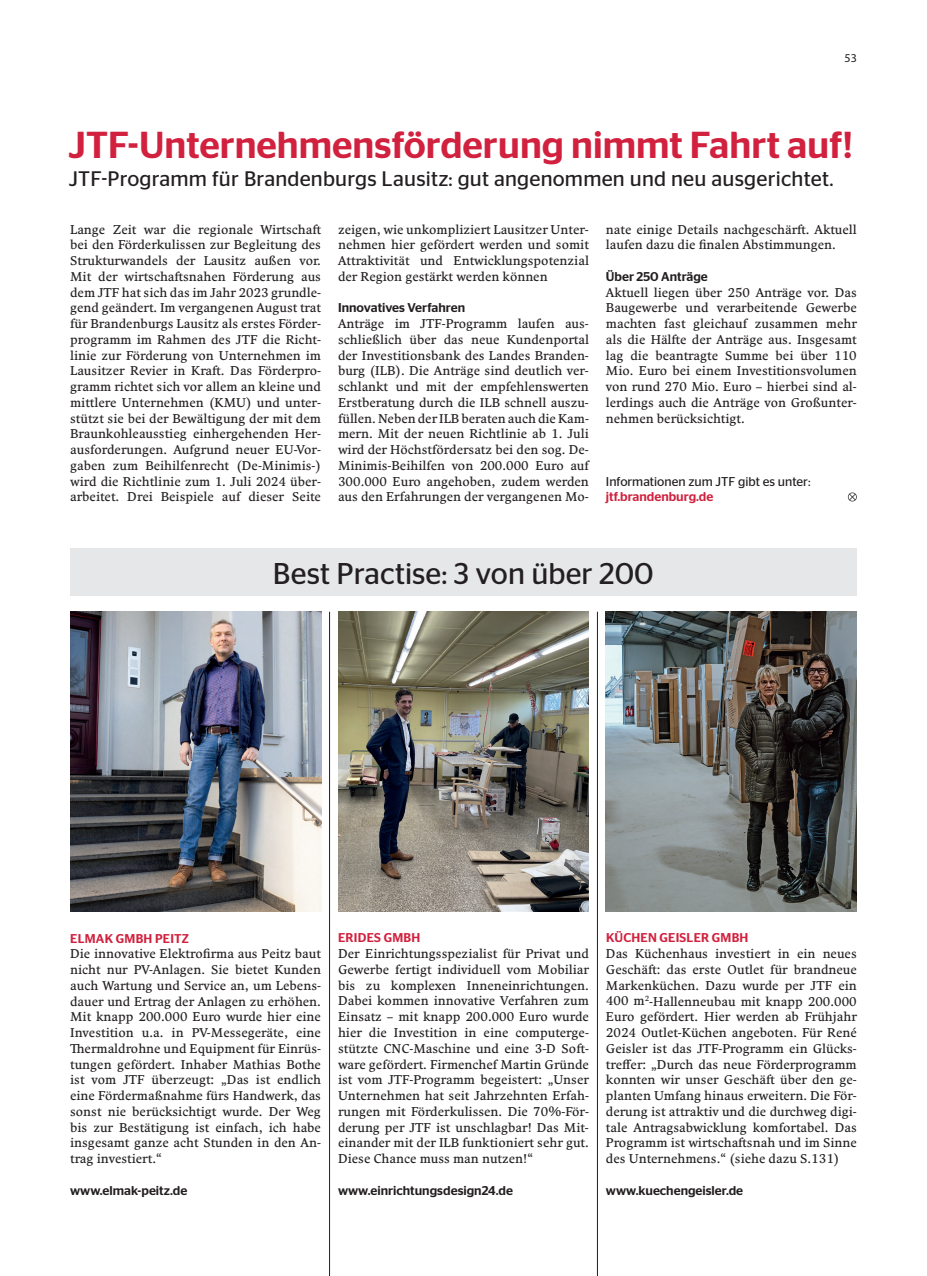
<style>
.page{position:relative;width:927px;height:1276px;background:#fff}
.page>*{position:absolute;margin:0;border:0;box-sizing:border-box;transform-origin:0 0}
.t1{font:500 37.5px "Stag Sans";color:#d1213e}
.t2{font:30px "Stag Sans";color:#231f20}
.t3{font:21px "Stag Sans";letter-spacing:.01em;color:#231f20}
.t4{font:12.75px/15.8px "Comenia Text Pro";color:#231f20;text-align:justify}
.t5{font:500 12.75px "Stag Sans";color:#231f20}
.t6{font:500 12.75px "Stag Sans";letter-spacing:.02em;color:#d1213e}
.t7{font:12.75px "Stag Sans";color:#231f20}
.t8{font:500 12.75px "Stag Sans";color:#d1213e}
.t9{font:12px "Myriad Pro";color:#231f20}
</style>
<div class="page">
<div style="left:70px;top:549px;width:787px;height:47px;background:#e6e7e9"></div>
<img style="left:70px;top:612px;width:251px;height:299px">
<img style="left:338px;top:612px;width:251px;height:299px">
<img style="left:606px;top:612px;width:251px;height:299px">
<hr style="left:597px;top:612px;width:1px;height:664px;background:#231f20">
<hr style="left:329px;top:612px;width:1px;height:664px;background:#231f20">
<svg style="left:848px;top:492px;width:9px;height:9px"></svg>
<p class="t9" style="left:844px;top:50px;width:14px">53</p>
<h1 class="t1" style="left:69px;top:123px;width:786px">JTF-Unternehmensförderung nimmt Fahrt auf!</h1>
<h3 class="t3" style="left:69px;top:167px;width:766px">JTF-Programm für Brandenburgs Lausitz: gut angenommen und neu ausgerichtet.</h3>
<p class="t4" style="left:70px;top:222px;width:252px">Lange Zeit war die regionale Wirtschaft bei den Förderkulissen zur Begleitung des Strukturwandels der Lausitz außen vor.<br>Mit der wirtschaftsnahen Förderung aus dem JTF hat sich das im Jahr 2023 grundle&shy;gend geändert. Im vergangenen August trat für Brandenburgs Lausitz als erstes Förder&shy;programm im Rahmen des JTF die Richt&shy;linie zur Förderung von Unternehmen im Lausitzer Revier in Kraft. Das Förderpro&shy;gramm richtet sich vor allem an kleine und mittlere Unternehmen (KMU) und unter&shy;stützt sie bei der Bewältigung der mit dem Braunkohleausstieg einhergehenden Her&shy;ausforderungen. Aufgrund neuer EU-Vor&shy;gaben zum Beihilfenrecht (De-Minimis-) wird die Richtlinie zum 1. Juli 2024 über&shy;arbeitet. Drei Beispiele auf dieser Seite</p>
<p class="t4" style="left:606px;top:222px;width:252px">nate einige Details nachgeschärft. Aktuell laufen dazu die finalen Abstimmungen.</p>
<p class="t5" style="left:606px;top:269px;width:103px">Über 250 Anträge</p>
<p class="t4" style="left:606px;top:285px;width:252px">Aktuell liegen über 250 Anträge vor. Das Baugewerbe und verarbeitende Gewerbe machten fast gleichauf zusammen mehr als die Hälfte der Anträge aus. Insgesamt lag die beantragte Summe bei über 110<br>Mio. Euro bei einem Investitionsvolumen von rund 270 Mio. Euro – hierbei sind al&shy;lerdings auch die Anträge von Großunter&shy;nehmen berücksichtigt.</p>
<p class="t4" style="left:338px;top:222px;width:252px">zeigen, wie unkompliziert Lausitzer Unter&shy;nehmen hier gefördert werden und somit Attraktivität und Entwicklungspotenzial der Region gestärkt werden können</p>
<p class="t5" style="left:338px;top:300px;width:129px">Innovatives Verfahren</p>
<p class="t4" style="left:338px;top:316px;width:252px">Anträge im JTF-Programm laufen aus&shy;schließlich über das neue Kundenportal der Investitionsbank des Landes Branden&shy;burg (ILB). Die Anträge sind deutlich ver&shy;schlankt und mit der empfehlenswerten Erstberatung durch die ILB schnell auszu&shy;füllen. Neben der ILB beraten auch die Kam&shy;mern. Mit der neuen Richtlinie ab 1. Juli wird der Höchstfördersatz bei den sog. De-Minimis-Beihilfen von 200.000 Euro auf 300.000 Euro angehoben, zudem werden aus den Erfahrungen der vergangenen Mo-</p>
<p class="t7" style="left:606px;top:474px;width:206px">Informationen zum JTF gibt es unter:</p>
<p class="t8" style="left:606px;top:489px;width:109px">jtf.brandenburg.de</p>
<h2 class="t2" style="left:273px;top:557px;width:382px">Best Practise: 3 von über 200</h2>
<p class="t6" style="left:70px;top:930px;width:120px">ELMAK GMBH PEITZ</p>
<p class="t4" style="left:70px;top:946px;width:252px">Die innovative Elektrofirma aus Peitz baut nicht nur PV-Anlagen. Sie bietet Kunden auch Wartung und Service an, um Lebens&shy;dauer und Ertrag der Anlagen zu erhöhen.<br>Mit knapp 200.000 Euro wurde hier eine Investition u.a. in PV-Messegeräte, eine Thermaldrohne und Equipment für Einrüs&shy;tungen gefördert. Inhaber Mathias Bothe ist vom JTF überzeugt: „Das ist endlich eine Fördermaßnahme fürs Handwerk, das sonst nie berücksichtigt wurde. Der Weg bis zur Bestätigung ist einfach, ich habe insgesamt ganze acht Stunden in den An&shy;trag investiert.“</p>
<p class="t5" style="left:70px;top:1182px;width:119px">www.elmak-peitz.de</p>
<p class="t6" style="left:338px;top:930px;width:84px">ERIDES GMBH</p>
<p class="t4" style="left:338px;top:946px;width:252px">Der Einrichtungsspezialist für Privat und Gewerbe fertigt individuell vom Mobiliar bis zu komplexen Inneneinrichtungen.<br>Dabei kommen innovative Verfahren zum Einsatz – mit knapp 200.000 Euro wurde hier die Investition in eine computerge&shy;stützte CNC-Maschine und eine 3-D Soft&shy;ware gefördert. Firmenchef Martin Gründe ist vom JTF-Programm begeistert: „Unser Unternehmen hat seit Jahrzehnten Erfah&shy;rungen mit Förderkulissen. Die 70%-För&shy;derung per JTF ist unschlagbar! Das Mit&shy;einander mit der ILB funktioniert sehr gut.<br>Diese Chance muss man nutzen!“</p>
<p class="t5" style="left:338px;top:1182px;width:176px">www.einrichtungsdesign24.de</p>
<p class="t6" style="left:606px;top:930px;width:144px">KÜCHEN GEISLER GMBH</p>
<p class="t4" style="left:606px;top:946px;width:252px">Das Küchenhaus investiert in ein neues Geschäft: das erste Outlet für brandneue Markenküchen. Dazu wurde per JTF ein 400 m<sup>2</sup>-Hallenneubau mit knapp 200.000<br>Euro gefördert. Hier werden ab Frühjahr 2024 Outlet-Küchen angeboten. Für René Geisler ist das JTF-Programm ein Glücks&shy;treffer: „Durch das neue Förderprogramm konnten wir unser Geschäft über den ge&shy;planten Umfang hinaus erweitern. Die För&shy;derung ist attraktiv und die durchweg digi&shy;tale Antragsabwicklung komfortabel. Das Programm ist wirtschaftsnah und im Sinne des Unternehmens.“ (siehe dazu S.131)</p>
<p class="t5" style="left:606px;top:1182px;width:139px">www.kuechengeisler.de</p>
</div>
